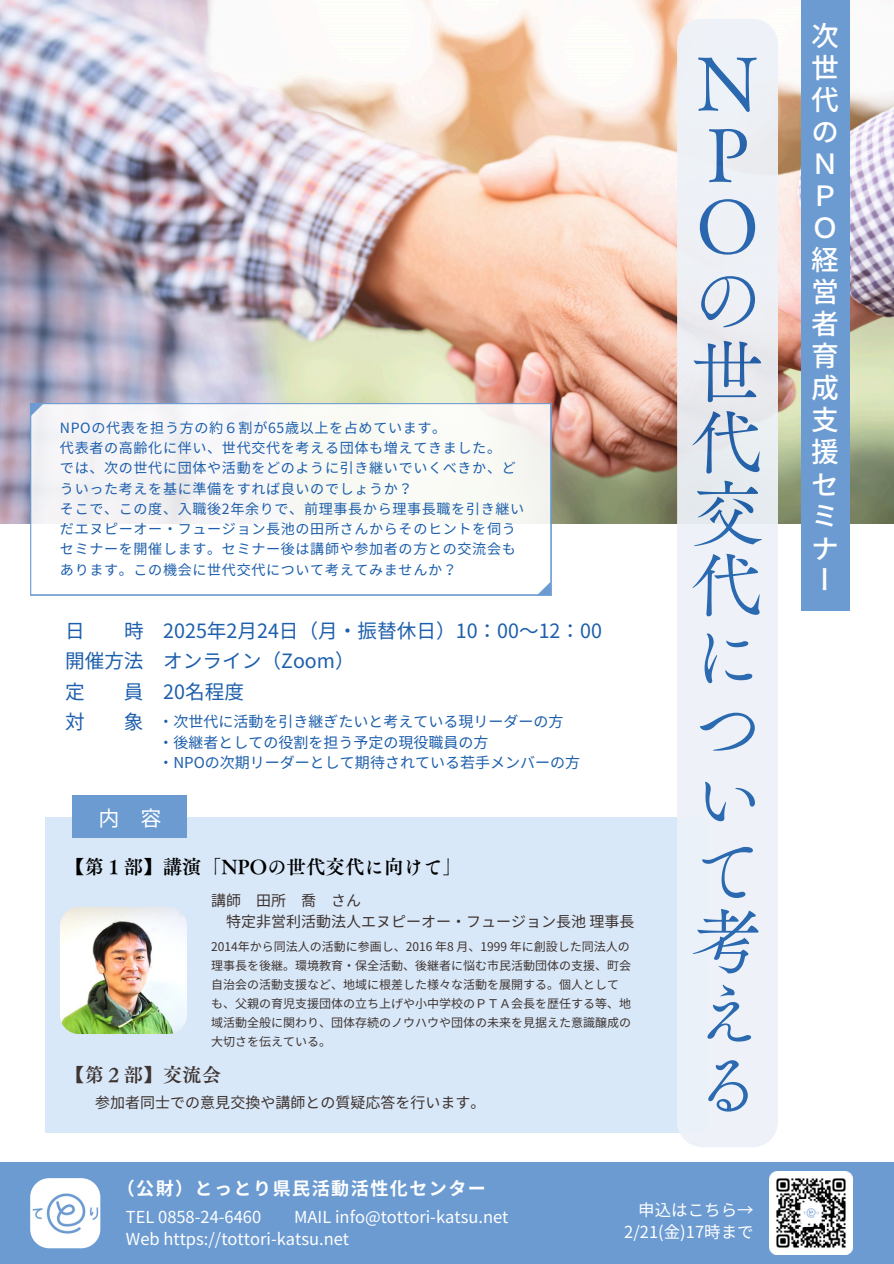
<style>
.page{position:relative;width:894px;height:1264px;background:#fff}
.page>*{position:absolute;margin:0;border:0;box-sizing:border-box;transform-origin:0 0}
.t1{font:72px/71.4px "Canva Tsuku A Old Min Pr 6 N R";color:#1d5fac;text-align:justify}
.t2{font:500 27.75px/32px "Noto Sans JP";color:#fff}
.t3{font:21px "Noto Sans JP";color:#fff}
.t4{font:19.65px/30.3px "Noto Sans JP";color:#1d5fac}
.t5{font:19.5px "Canva Tsuku A Old Min Pr 6 N B";color:#000}
.t6{font:19.5px "Canva Tsuku A Old Min Pr 6 N B";color:#3e3431}
.t7{font:700 18px "Noto Sans JP";letter-spacing:.085em;color:#fff}
.t8{font:16.5px/22.5px "Noto Sans JP";color:#fff}
.t9{font:15px "Noto Sans JP";color:#1d5fac}
.t10{font:15px "Noto Sans JP";color:#3e3431}
.t11{font:14.1px/20.2px "Noto Sans JP";letter-spacing:.045em;color:#1d5fac}
.t12{font:12px/18.9px "Noto Sans JP";color:#3e3431}
</style>
<div class="page">
<img style="left:0;top:0;width:893px;height:523px">
<div style="left:0;top:1161px;width:893px;height:102px;background:#6c9bd2"></div>
<div style="left:45px;top:817px;width:662px;height:315px;background:#d9e8f8"></div>
<svg style="left:30px;top:403px;width:521px;height:192px"></svg>
<svg style="left:537px;top:581px;width:13px;height:14px"></svg>
<svg style="left:30px;top:403px;width:14px;height:13px"></svg>
<div style="left:800px;top:0;width:49px;height:611px;background:#6c9bd2"></div>
<img style="left:769px;top:1171px;width:83px;height:83px">
<img style="left:60px;top:907px;width:127px;height:127px;border-radius:19px">
<div style="left:73px;top:795px;width:114px;height:43px;background:#6c9bd2"></div>
<img style="left:30px;top:1178px;width:70px;height:70px;border-radius:19px">
<div style="left:677px;top:19px;width:100px;height:1128px;background:#edf2f8;border-radius:25px"></div>
<p class="t11" style="left:60px;top:416px;width:388px">NPOの代表を担う方の約６割が65歳以上を占めています。</p>
<h2 class="t11" style="left:60px;top:437px;width:442px">代表者の高齢化に伴い、世代交代を考える団体も増えてきました。</h2>
<h1 class="t11" style="left:60px;top:457px;width:457px">では、次の世代に団体や活動をどのように引き継いでいくべきか、どういった考えを基に準備をすれば良いのでしょうか？</h1>
<p class="t11" style="left:60px;top:497px;width:465px">そこで、この度、入職後2年余りで、前理事長から理事長職を引き継いだエヌピーオー・フュージョン長池の田所さんからそのヒントを伺うセミナーを開催します。セミナー後は講師や参加者の方との交流会もあります。この機会に世代交代について考えてみませんか？</p>
<h3 class="t4" style="left:65px;top:614px;width:538px;text-indent:59px">時 2025年2月 24日（月・振替休日）10：00～12：00開催方法 オンライン（Zoom）<br>定</h3>
<h3 class="t4" style="left:65px;top:614px;width:14px">日</h3>
<h3 class="t4" style="left:124px;top:675px;width:121px">員 20名程度</h3>
<h3 class="t4" style="left:65px;top:705px;width:21px">対</h3>
<h3 class="t4" style="left:124px;top:705px;width:21px">象</h3>
<p class="t9" style="left:158px;top:710px;width:405px">・次世代に活動を引き継ぎたいと考えている現リーダーの方</p>
<p class="t9" style="left:158px;top:730px;width:330px">・後継者としての役割を担う予定の現役職員の方</p>
<p class="t9" style="left:158px;top:750px;width:421px">・NPOの次期リーダーとして期待されている若手メンバーの方</p>
<p class="t3" style="left:98px;top:801px;width:64px">内 容</p>
<p class="t5" style="left:65px;top:856px;width:398px">【第１部】講演「NPOの世代交代に向けて」</p>
<p class="t10" style="left:211px;top:888px;width:151px">講師 田所 喬 さん</p>
<h4 class="t10" style="left:226px;top:909px;width:408px">特定非営利活動法人エヌピーオー・フュージョン長池理事長</h4>
<p class="t12" style="left:211px;top:936px;width:421px">2014年から同法人の活動に参画し、2016 年8 月、1999 年に創設した同法人の理事長を後継。環境教育・保全活動、後継者に悩む市民活動団体の支援、町会自治会の活動支援など、地域に根差した様々な活動を展開する。個人としても、父親の育児支援団体の立ち上げや小中学校のＰＴＡ会長を歴任する等、地域活動全般に関わり、団体存続のノウハウや団体の未来を見据えた意識醸成の大切さを伝えている。</p>
<p class="t6" style="left:65px;top:1065px;width:157px">【第２部】交流会</p>
<p class="t10" style="left:95px;top:1090px;width:391px">参加者同士での意見交換や講師との質疑応答を行います。</p>
<h4 class="t7" style="left:117px;top:1174px;width:370px">（公財）とっとり県民活動活性化センター</h4>
<h1 class="t1" style="left:691px;top:48px;width:73px">ＮＰＯの世代交代について考える</h1>
<p class="t8" style="left:126px;top:1204px;width:384px;text-indent:168px">MAIL info@tottori-katsu.net<br>Web https://tottori-katsu.net</p>
<p class="t8" style="left:624px;top:1197px;width:131px;text-align:right">申込はこちら→<br>2/21(金)17時まで</p>
<p class="t8" style="left:126px;top:1204px;width:137px">TEL 0858-24-6460</p>
<p class="t2" style="left:810px;top:19px;width:29px">次世代の<br>Ｎ<br>Ｐ<br>Ｏ経営者育成支援セミナー</p>
</div>
